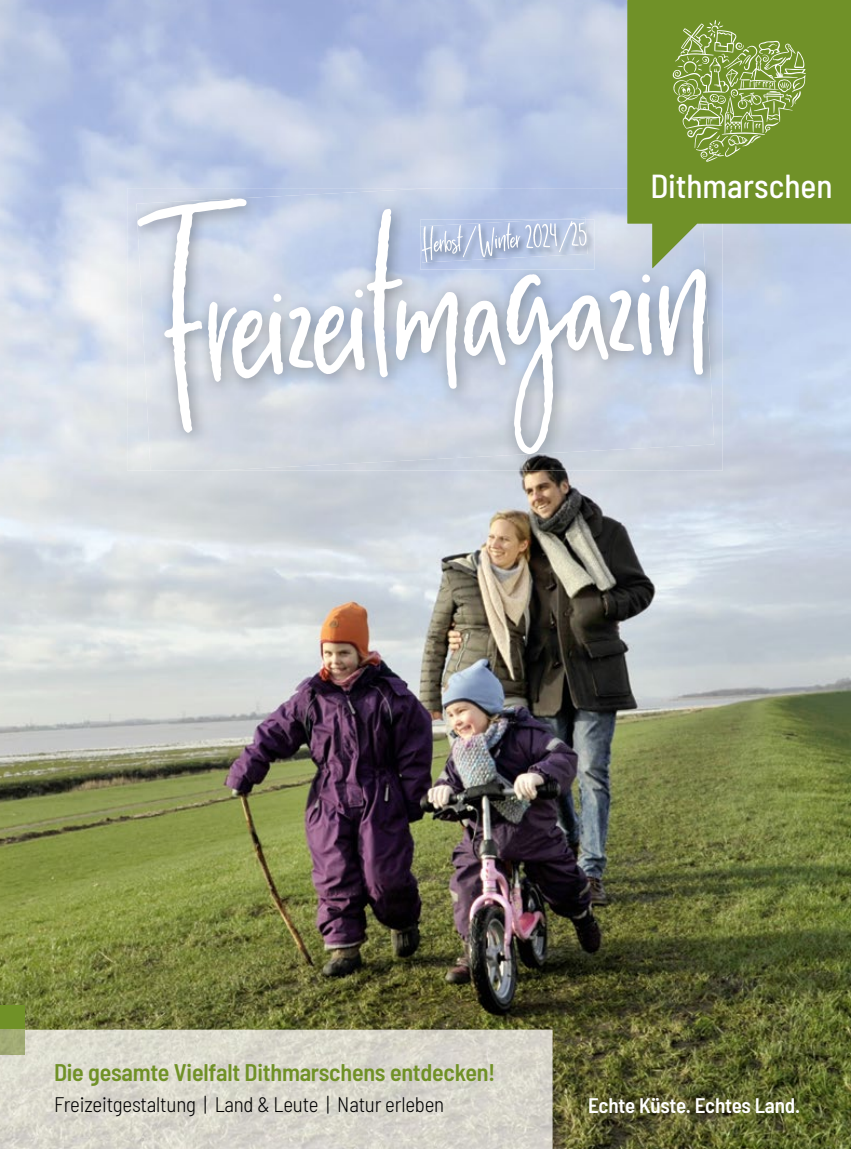
<style>
.page{position:relative;width:851px;height:1149px;background:#fff}
.page>*{position:absolute;margin:0;border:0;box-sizing:border-box;transform-origin:0 0}
.t1{font:288.75px "Milano Sky";color:#fff}
.t2{font:500 semi-condensed 33.15px "Barlow";color:#fff}
.t3{font:600 semi-condensed 24px "Barlow";letter-spacing:-.01em;color:#709127}
.t4{font:300 semi-condensed 21px "Barlow";letter-spacing:-.01em;color:#000}
.t5{font:600 semi-condensed 21px "Barlow";letter-spacing:-.01em;color:#fff}
</style>
<div class="page">
<img style="left:0;top:0;width:850px;height:1148px">
<img style="left:127px;top:188px;width:9px;height:46px">
<img style="left:673px;top:268px;width:49px;height:202px">
<img style="left:127px;top:234px;width:9px;height:236px">
<img style="left:504px;top:455px;width:169px;height:15px">
<img style="left:136px;top:188px;width:368px;height:282px">
<img style="left:503px;top:188px;width:211px;height:267px">
<img style="left:420px;top:219px;width:174px;height:50px">
<img style="left:550px;top:217px;width:35px;height:2px">
<img style="left:420px;top:219px;width:167px;height:43px">
<svg style="left:627px;top:0;width:223px;height:268px;background:#829f53"></svg>
<svg style="left:672px;top:20px;width:133px;height:142px;background:#86a24a"></svg>
<div style="left:0;top:1005px;width:24px;height:24px;background:#709127"></div>
<img style="left:0;top:1029px;width:552px;height:119px">
<img style="left:0;top:1029px;width:24px;height:24px">
<h2 class="t2" style="left:650px;top:162px;width:184px">Dithmarschen</h2>
<h1 class="t1" style="left:140px;top:162px;width:563px;rotate:-3deg">Freizeitmagazin</h1>
<p class="t3" style="left:54px;top:1054px;width:443px">Die gesamte Vielfalt Dithmarschens entdecken!</p>
<p class="t4" style="left:54px;top:1089px;width:392px">Freizeitgestaltung | Land &amp; Leute | Natur erleben</p>
<p class="t5" style="left:588px;top:1089px;width:214px">Echte Küste. Echtes Land.</p>
</div>
